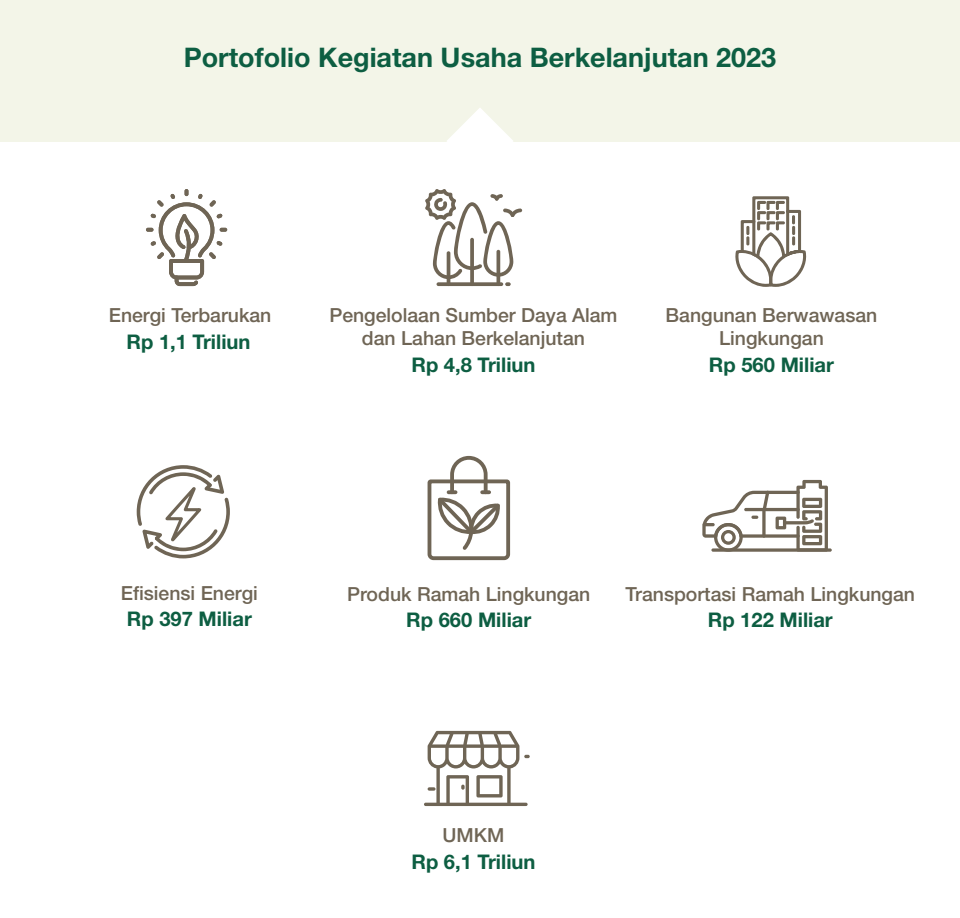
<style>
.page{position:relative;width:960px;height:918px;background:#fff}
.page>*{position:absolute;margin:0;border:0;box-sizing:border-box;transform-origin:0 0}
.t1{font:700 27px "Helvetica Neue LT Std";color:#0d5e42}
.t2{font:22px "Helvetica Neue LT Std";color:#0d5e42}
.t3{font:700 20.15px "Helvetica Neue LT Std";color:#0d5e42}
.t4{font:500 19.4px/23.3px "Helvetica Neue LT Std";color:#6f6555;text-align:center}
.s1{font-weight:700}
</style>
<div class="page">
<div style="left:0;top:0;width:960px;height:141px;background:#f3f5e8"></div>
<svg style="left:451px;top:108px;width:58px;height:29px"></svg>
<svg style="left:146px;top:189px;width:81px;height:97px"></svg>
<svg style="left:735px;top:196px;width:72px;height:91px"></svg>
<svg style="left:425px;top:189px;width:90px;height:97px"></svg>
<svg style="left:702px;top:479px;width:126px;height:69px"></svg>
<hr style="left:711px;top:548px;width:121px;height:3px;background:#6f6555;border-radius:2px">
<svg style="left:424px;top:730px;width:106px;height:75px"></svg>
<svg style="left:427px;top:455px;width:84px;height:106px"></svg>
<svg style="left:137px;top:465px;width:93px;height:93px"></svg>
<img style="left:204px;top:141px;width:94px;height:73px">
<img style="left:439px;top:137px;width:95px;height:79px">
<img style="left:661px;top:141px;width:95px;height:68px">
<h1 class="t1" style="left:184px;top:41px;width:594px">Portofolio Kegiatan Usaha Berkelanjutan 2023</h1>
<p class="t2" style="left:340px;top:47px;width:281px">Sustainability Highlight <span class="s1">2021</span></p>
<p class="t4" style="left:109px;top:303px;width:164px">Energi Terbarukan</p>
<p class="t3" style="left:127px;top:329px;width:125px">Rp 1,1 Triliun</p>
<p class="t4" style="left:329px;top:303px;width:290px">Pengelolaan Sumber Daya Alam dan Lahan Berkelanjutan</p>
<p class="t3" style="left:411px;top:352px;width:125px">Rp 4,8 Triliun</p>
<p class="t4" style="left:666px;top:303px;width:213px">Bangunan Berwawasan<br>Lingkungan</p>
<p class="t3" style="left:709px;top:352px;width:127px">Rp 560 Miliar</p>
<p class="t4" style="left:121px;top:581px;width:139px">Efisiensi Energi</p>
<p class="t3" style="left:127px;top:606px;width:127px">Rp 397 Miliar</p>
<p class="t4" style="left:347px;top:581px;width:245px">Produk Ramah Lingkungan</p>
<p class="t3" style="left:406px;top:606px;width:127px">Rp 660 Miliar</p>
<p class="t4" style="left:626px;top:581px;width:291px">Transportasi Ramah Lingkungan</p>
<p class="t3" style="left:708px;top:607px;width:127px">Rp 122 Miliar</p>
<p class="t4" style="left:443px;top:823px;width:63px">UMKM</p>
<p class="t3" style="left:411px;top:849px;width:125px">Rp 6,1 Triliun</p>
</div>
